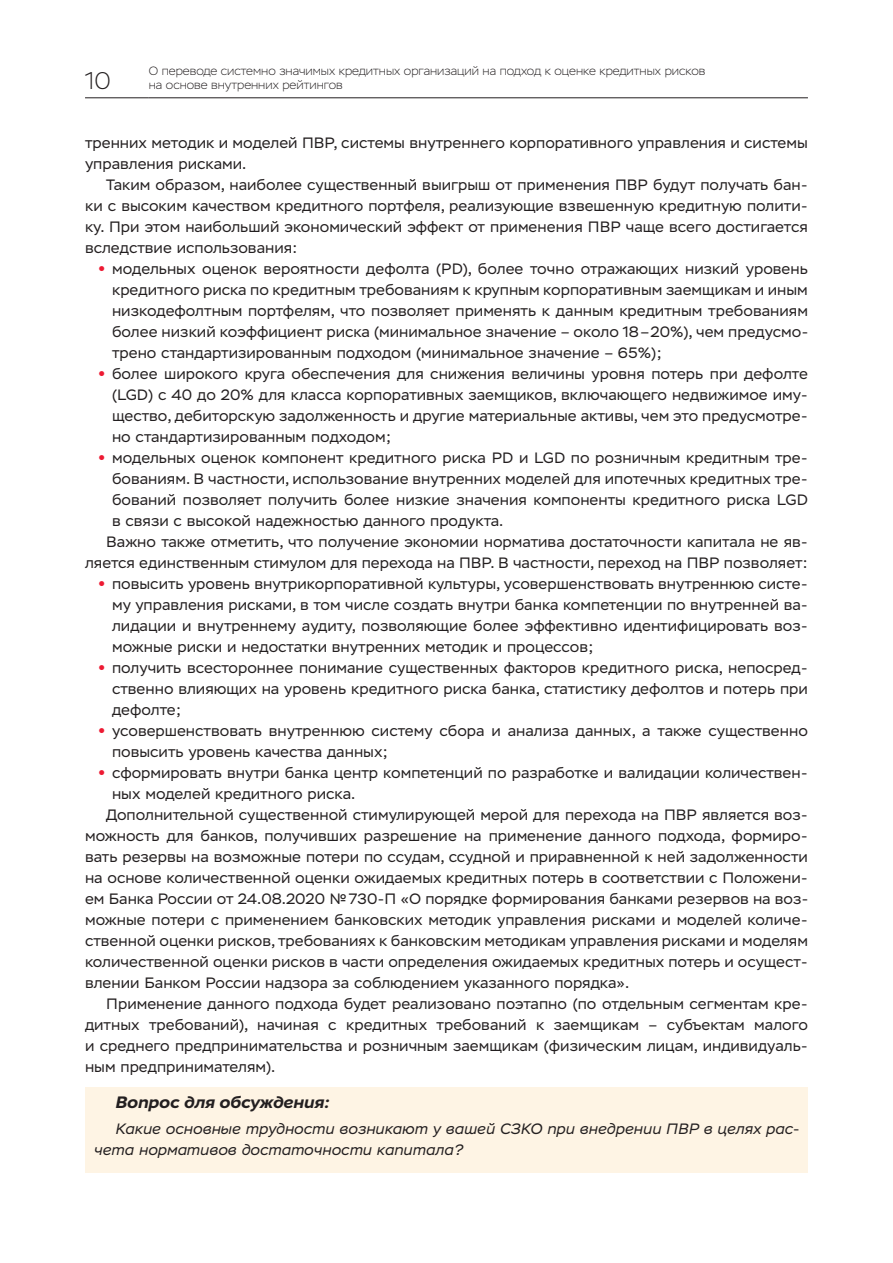
<style>
.page{position:relative;width:893px;height:1263px;background:#fff}
.page>*{position:absolute;margin:0;border:0;box-sizing:border-box;transform-origin:0 0}
.t1{font:200 24px "Stem";color:#231f20}
.Вопрос_СубПодРаздел{font:italic 700 16.5px "Stem Text";color:#231f20}
.Текст{font:15px/21px "Stem Text";color:#231f20;text-align:justify}
.Вопрос_текст{font:italic 15px/21px "Stem Text";color:#231f20}
.t2{font:200 12px/14.4px "Stem";color:#231f20}
.s1{font-family:"Helios";font-weight:700;color:#ed1a33}
</style>
<div class="page">
<hr style="left:85px;top:98px;width:64px;height:1px;background:#231f20">
<hr style="left:149px;top:98px;width:659px;height:1px;background:#231f20">
<div style="left:85px;top:1087px;width:723px;height:85px;background:#fef4e4"></div>
<h1 class="t1" style="left:85px;top:67px;width:27px">10</h1>
<p class="t2" style="left:149px;top:64px;width:558px">О переводе системно значимых кредитных организаций на подход к оценке кредитных рисков на основе внутренних рейтингов</p>
<p class="Текст" style="left:85px;top:132px;width:724px">тренних методик и моделей ПВР, системы внутреннего корпоративного управления и системы управления рисками.</p>
<p class="Текст" style="left:85px;top:174px;width:724px;text-indent:21px">Таким образом, наиболее существенный выигрыш от применения ПВР будут получать бан&shy;ки с высоким качеством кредитного портфеля, реализующие взвешенную кредитную полити&shy;ку. При этом наибольший экономический эффект от применения ПВР чаще всего достигается вследствие использования:</p>
<p class="Текст" style="left:112px;top:258px;width:698px;text-indent:-13px"><span class="s1">•</span> модельных оценок вероятности дефолта (PD), более точно отражающих низкий уровень кредитного риска по кредитным требованиям к крупным корпоративным заемщикам и иным низкодефолтным портфелям, что позволяет применять к данным кредитным требованиям более низкий коэффициент риска (минимальное значение – около 18–20%), чем предусмо&shy;трено стандартизированным подходом (минимальное значение – 65%);</p>
<p class="Текст" style="left:112px;top:363px;width:697px;text-indent:-13px"><span class="s1">•</span> более широкого круга обеспечения для снижения величины уровня потерь при дефолте (LGD) с 40 до 20% для класса корпоративных заемщиков, включающего недвижимое иму&shy;щество, дебиторскую задолженность и другие материальные активы, чем это предусмотре&shy;но стандартизированным подходом;</p>
<p class="Текст" style="left:112px;top:447px;width:697px;text-indent:-13px"><span class="s1">•</span> модельных оценок компонент кредитного риска PD и LGD по розничным кредитным тре&shy;бованиям. В частности, использование внутренних моделей для ипотечных кредитных тре&shy;бований позволяет получить более низкие значения компоненты кредитного риска LGD в связи с высокой надежностью данного продукта.</p>
<p class="Текст" style="left:85px;top:531px;width:724px;text-align:right">Важно также отметить, что получение экономии норматива достаточности капитала не яв&shy;ляется единственным стимулом для перехода на ПВР. В частности, переход на ПВР позволяет:</p>
<p class="Текст" style="left:112px;top:573px;width:697px;text-indent:-13px"><span class="s1">•</span> повысить уровень внутрикорпоративной культуры, усовершенствовать внутреннюю систе&shy;му управления рисками, в том числе создать внутри банка компетенции по внутренней ва&shy;лидации и внутреннему аудиту, позволяющие более эффективно идентифицировать воз&shy;можные риски и недостатки внутренних методик и процессов;</p>
<p class="Текст" style="left:112px;top:657px;width:697px;text-indent:-13px"><span class="s1">•</span> получить всестороннее понимание существенных факторов кредитного риска, непосред&shy;ственно влияющих на уровень кредитного риска банка, статистику дефолтов и потерь при дефолте;</p>
<p class="Текст" style="left:112px;top:720px;width:697px;text-indent:-13px"><span class="s1">•</span> усовершенствовать внутреннюю систему сбора и анализа данных, а также существенно повысить уровень качества данных;</p>
<p class="Текст" style="left:112px;top:762px;width:697px;text-indent:-13px"><span class="s1">•</span> сформировать внутри банка центр компетенций по разработке и валидации количествен&shy;ных моделей кредитного риска.</p>
<p class="Текст" style="left:85px;top:804px;width:725px;text-indent:21px">Дополнительной существенной стимулирующей мерой для перехода на ПВР является воз&shy;можность для банков, получивших разрешение на применение данного подхода, формиро&shy;вать резервы на возможные потери по ссудам, ссудной и приравненной к ней задолженности на основе количественной оценки ожидаемых кредитных потерь в соответствии с Положени&shy;ем Банка России от 24.08.2020 №730‑ П «О порядке формирования банками резервов на воз&shy;можные потери с применением банковских методик управления рисками и моделей количе&shy;ственной оценки рисков, требованиях к банковским методикам управления рисками и моделям количественной оценки рисков в части определения ожидаемых кредитных потерь и осущест&shy;влении Банком России надзора за соблюдением указанного порядка».</p>
<p class="Текст" style="left:85px;top:993px;width:724px;text-indent:21px">Применение данного подхода будет реализовано поэтапно (по отдельным сегментам кре&shy;дитных требований), начиная с кредитных требований к заемщикам – субъектам малого и среднего предпринимательства и розничным заемщикам (физическим лицам, индивидуаль&shy;ным предпринимателям).</p>
<p class="Вопрос_СубПодРаздел" style="left:115px;top:1092px;width:215px">Вопрос для обсуждения:</p>
<p class="Вопрос_текст" style="left:94px;top:1118px;width:707px;text-indent:21px">Какие основные трудности возникают у вашей СЗКО при внедрении ПВР в целях рас‑ чета нормативов достаточности капитала?</p>
</div>
